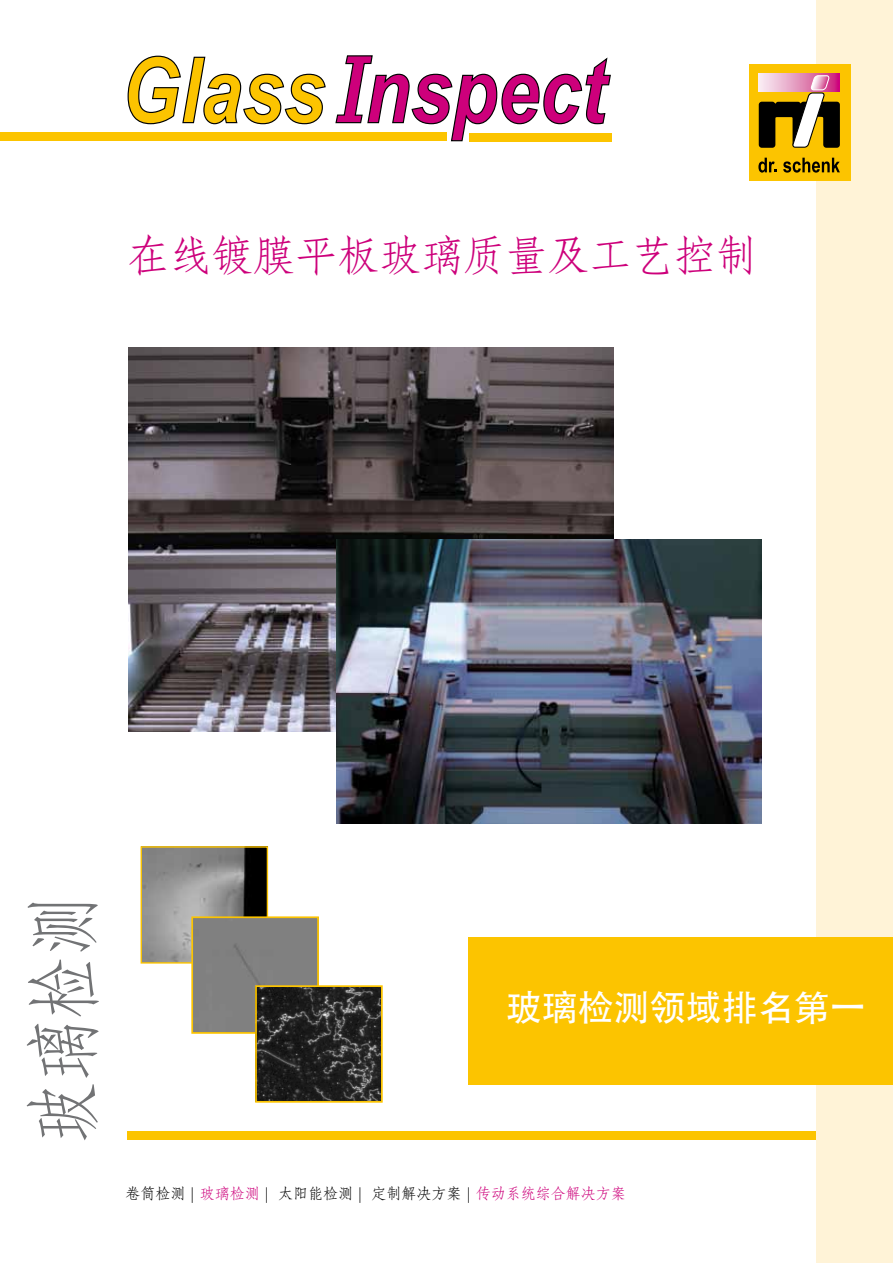
<style>
.page{position:relative;width:893px;height:1263px;background:#fff}
.page>*{position:absolute;margin:0;border:0;box-sizing:border-box;transform-origin:0 0}
.t1{font:75px "Adobe Fangsong Std";color:#727375;scale:.83 1}
.t2{font:42px "Adobe Fangsong Std";color:#cd007b}
.t3{font:36px "Adobe Heiti Std";color:#fff}
.t4{font:15px "Adobe Fangsong Std";color:#000}
.s1{color:#cd007b}
</style>
<div class="page">
<img style="left:129px;top:347px;width:484px;height:384px">
<div style="left:128px;top:1131px;width:765px;height:9px;background:#fcc400"></div>
<div style="left:817px;top:0;width:76px;height:1263px;background:#fff3d7"></div>
<div style="left:0;top:132px;width:446px;height:9px;background:#fcc400"></div>
<div style="left:749px;top:64px;width:101px;height:116px;background:#fcc400"></div>
<svg style="left:759px;top:74px;width:81px;height:1px"></svg>
<svg style="left:758px;top:158px;width:19px;height:15px"></svg>
<svg style="left:783px;top:158px;width:57px;height:15px"></svg>
<svg style="left:759px;top:75px;width:81px;height:73px"></svg>
<svg style="left:128px;top:55px;width:198px;height:70px"></svg>
<svg style="left:335px;top:55px;width:276px;height:86px"></svg>
<div style="left:469px;top:133px;width:142px;height:8px;background:#fcc400"></div>
<img style="left:143px;top:848px;width:123px;height:113px">
<div style="left:141px;top:846px;width:127px;height:117px;border:1px solid #fcc400"></div>
<div style="left:194px;top:919px;width:122px;height:112px;background:#808080"></div>
<div style="left:191px;top:916px;width:128px;height:118px;border:2px solid #fcc400"></div>
<img style="left:336px;top:539px;width:425px;height:284px">
<img style="left:258px;top:988px;width:122px;height:112px">
<div style="left:255px;top:985px;width:128px;height:118px;border:2px solid #fcc400"></div>
<div style="left:469px;top:937px;width:424px;height:147px;background:#fcc400"></div>
<h2 class="t2" style="left:128px;top:230px;width:631px">在线镀膜平板玻璃质量及工艺控制</h2>
<h1 class="t1" style="left:17px;top:1144px;width:301px;rotate:-90deg">玻璃检测</h1>
<h3 class="t3" style="left:506px;top:986px;width:361px">玻璃检测领域排名第一</h3>
<p class="t4" style="left:125px;top:1184px;width:502px">卷筒检测 | <span class="s1">玻璃检测</span> | 太阳能检测 | 定制解决方案 | <span class="s1">传动系统综合解决方案</span></p>
</div>
